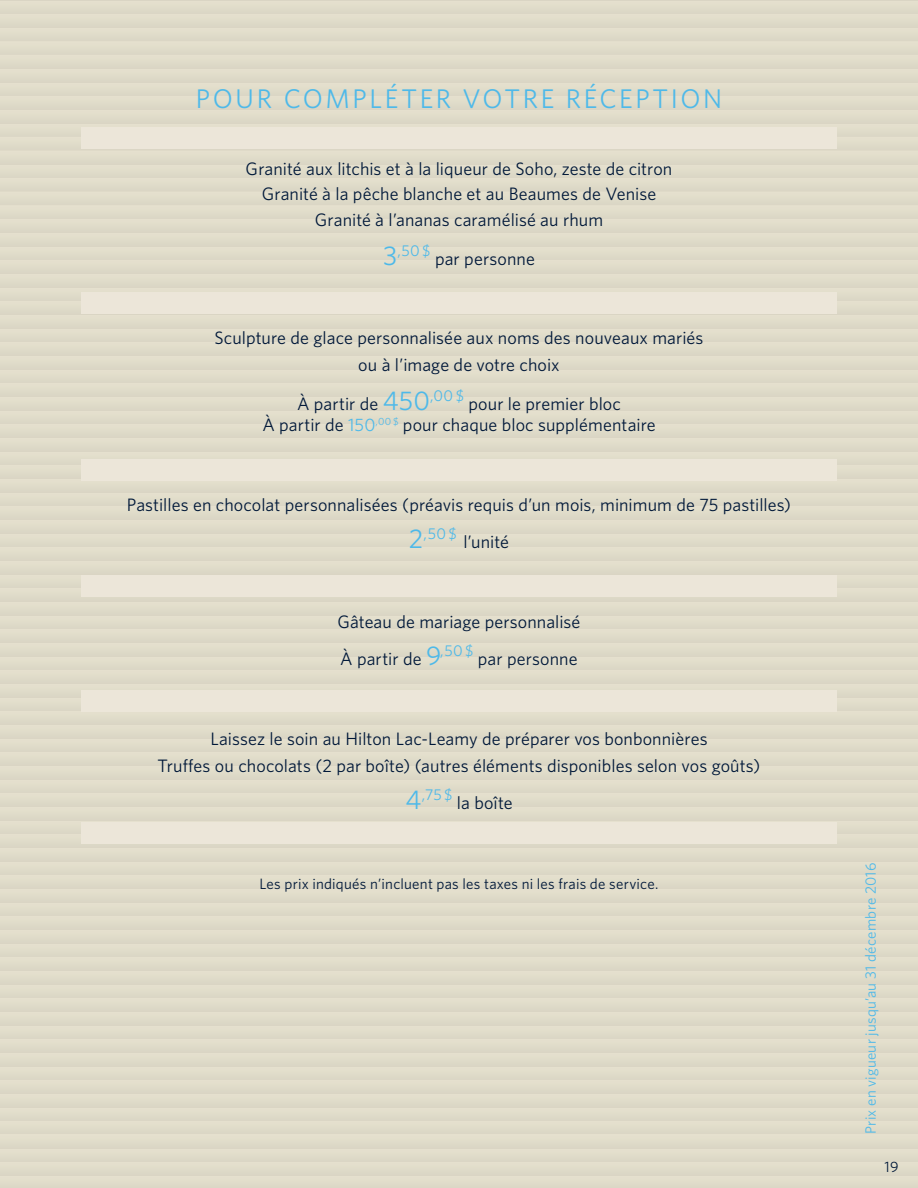
<style>
.page{position:relative;width:918px;height:1188px;background:#fff}
.page>*{position:absolute;margin:0;border:0;box-sizing:border-box;transform-origin:0 0}
.t1{font:27px "Whitney";letter-spacing:.1em;color:#4eb9e9}
.t2{font:18px/25.5px "Whitney";letter-spacing:.005em;color:#001839;text-align:center}
.t3{font:15.6px "Whitney";color:#4eb9e9}
.t4{font:15px "Whitney";letter-spacing:.015em;color:#001839}
.t5{font:15px "Whitney";letter-spacing:.015em;color:#4eb9e9}
.s1{font-size:27px}
.s2{font-size:27px;color:#4eb9e9}
.s3{color:#4eb9e9}
</style>
<div class="page">
<div style="left:81px;top:293px;width:756px;height:21px;background:#ece6d9"></div>
<div style="left:81px;top:459px;width:756px;height:22px;background:#ece6d9"></div>
<div style="left:81px;top:575px;width:756px;height:22px;background:#ece6d9"></div>
<div style="left:81px;top:691px;width:756px;height:21px;background:#ece6d9"></div>
<div style="left:81px;top:822px;width:756px;height:21px;background:#ece6d9"></div>
<div style="left:81px;top:128px;width:756px;height:21px;background:#ece6d9"></div>
<h1 class="t1" style="left:196px;top:81px;width:528px">POUR COMPLÉTER VOTRE RÉCEPTION</h1>
<p class="t2" style="left:246px;top:155px;width:428px">Granité aux litchis et à la liqueur de Soho, zeste de citron<br>Granité à la pêche blanche et au Beaumes de Venise<br>Granité à l’ananas caramélisé au rhum</p>
<p class="t3" style="left:383px;top:240px;width:49px"><span class="s1">3</span>,50 $</p>
<p class="t2" style="left:435px;top:245px;width:101px">par personne</p>
<p class="t2" style="left:215px;top:324px;width:490px;line-height:27px">Sculpture de glace personnalisée aux noms des nouveaux mariés ou à l’image de votre choix</p>
<p class="t2" style="left:262px;top:393px;width:395px;line-height:21px">À partir de <span class="s2">450</span><sup>,00</sup> <sup>$</sup> pour le premier bloc<br>À partir de <span class="s3">150</span><sup>,00</sup> <sup>$</sup> pour chaque bloc supplémentaire</p>
<p class="t2" style="left:127px;top:491px;width:666px">Pastilles en chocolat personnalisées (préavis requis d’un mois, minimum de 75 pastilles)</p>
<p class="t3" style="left:409px;top:524px;width:49px"><span class="s1">2</span>,50 $</p>
<p class="t2" style="left:463px;top:529px;width:47px">l’unité</p>
<p class="t2" style="left:338px;top:602px;width:244px;line-height:37.5px;text-align:left">Gâteau de mariage personnalisé<br>À partir de <span class="s2">9</span><sup>,50</sup> <sup>$</sup> par personne</p>
<p class="t2" style="left:158px;top:725px;width:604px;line-height:27px">Laissez le soin au Hilton Lac-Leamy de préparer vos bonbonnières<br>Truffes ou chocolats (2 par boîte) (autres éléments disponibles selon vos goûts)</p>
<p class="t3" style="left:405px;top:785px;width:49px"><span class="s1">4</span>,75 $</p>
<p class="t2" style="left:457px;top:790px;width:57px">la boîte</p>
<p class="t4" style="left:260px;top:874px;width:400px">Les prix indiqués n’incluent pas les taxes ni les frais de service.</p>
<p class="t5" style="left:861px;top:1134px;width:273px;rotate:-90deg">Prix en vigueur jusqu’au 31 décembre 2016</p>
<p class="t4" style="left:885px;top:1157px;width:15px">19</p>
</div>
